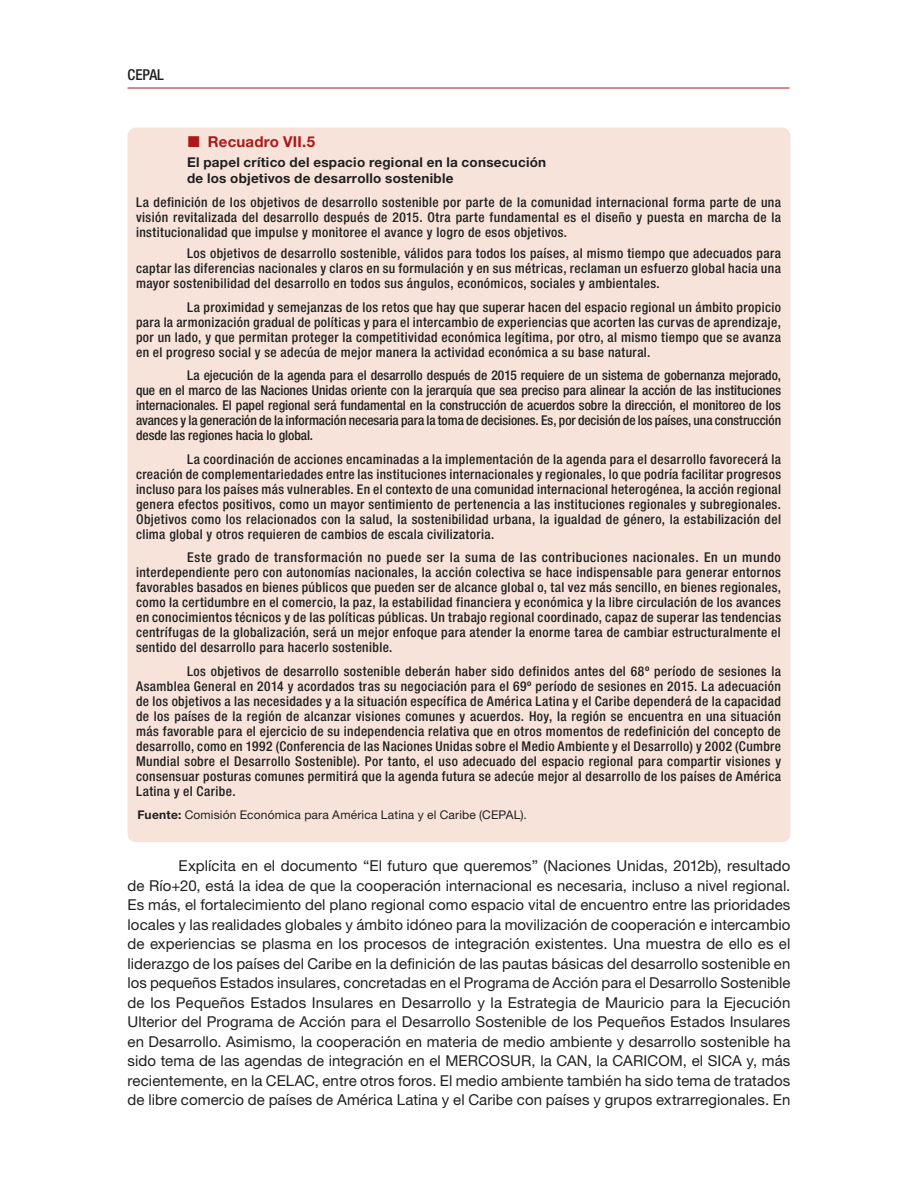
<style>
.page{position:relative;width:918px;height:1188px;background:#fff}
.page>*{position:absolute;margin:0;border:0;box-sizing:border-box;transform-origin:0 0}
.t1{font:15px/19.5px "Helvetica Neue LT Std";letter-spacing:.005em;color:#1f2020;text-align:justify}
.t2{font:700 15px "Helvetica Neue LT Std";letter-spacing:.015em;color:#ae1818}
.t3{font:500 condensed 15px "Helvetica Neue LT Std";color:#1f2020}
.t4{font:500 condensed 13.5px/15px "Helvetica Neue LT Std";letter-spacing:.03em;color:#1f2020;text-align:justify}
.t5{font:700 13.5px/16.2px "Helvetica Neue LT Std";letter-spacing:.02em;color:#1f2020}
.t6{font:12px "Helvetica Neue LT Std";letter-spacing:.015em;color:#1f2020}
.s1{font-weight:700}
</style>
<div class="page">
<hr style="left:128px;top:88px;width:662px;height:1px;background:#ae1818">
<div style="left:128px;top:128px;width:662px;height:714px;background:#f7e3d9;border-radius:9px"></div>
<p class="t3" style="left:128px;top:65px;width:38px">CEPAL</p>
<p class="t2" style="left:208px;top:132px;width:109px">Recuadro VII.5</p>
<p class="t5" style="left:187px;top:154px;width:361px">El papel crítico del espacio regional en la consecución de los objetivos de desarrollo sostenible</p>
<p class="t4" style="left:136px;top:194px;width:647px">La definición de los objetivos de desarrollo sostenible por parte de la comunidad internacional forma parte de una visión revitalizada del desarrollo después de 2015. Otra parte fundamental es el diseño y puesta en marcha de la institucionalidad que impulse y monitoree el avance y logro de esos objetivos.</p>
<p class="t4" style="left:136px;top:246px;width:647px;text-indent:51px">Los objetivos de desarrollo sostenible, válidos para todos los países, al mismo tiempo que adecuados para captar las diferencias nacionales y claros en su formulación y en sus métricas, reclaman un esfuerzo global hacia una mayor sostenibilidad del desarrollo en todos sus ángulos, económicos, sociales y ambientales.</p>
<p class="t4" style="left:136px;top:299px;width:647px;text-indent:51px">La proximidad y semejanzas de los retos que hay que superar hacen del espacio regional un ámbito propicio para la armonización gradual de políticas y para el intercambio de experiencias que acorten las curvas de aprendizaje, por un lado, y que permitan proteger la competitividad económica legítima, por otro, al mismo tiempo que se avanza en el progreso social y se adecúa de mejor manera la actividad económica a su base natural.</p>
<p class="t4" style="left:136px;top:368px;width:647px;text-indent:51px">La ejecución de la agenda para el desarrollo después de 2015 requiere de un sistema de gobernanza mejorado, que en el marco de las Naciones Unidas oriente con la jerarquía que sea preciso para alinear la acción de las instituciones internacionales. El papel regional será fundamental en la construcción de acuerdos sobre la dirección, el monitoreo de los avances y la generación de la información necesaria para la toma de decisiones. Es, por decisión de los países, una construcción desde las regiones hacia lo global.</p>
<p class="t4" style="left:136px;top:451px;width:647px;text-indent:51px">La coordinación de acciones encaminadas a la implementación de la agenda para el desarrollo favorecerá la creación de complementariedades entre las instituciones internacionales y regionales, lo que podría facilitar progresos incluso para los países más vulnerables. En el contexto de una comunidad internacional heterogénea, la acción regional genera efectos positivos, como un mayor sentimiento de pertenencia a las instituciones regionales y subregionales.<br>Objetivos como los relacionados con la salud, la sostenibilidad urbana, la igualdad de género, la estabilización del clima global y otros requieren de cambios de escala civilizatoria.</p>
<p class="t4" style="left:136px;top:550px;width:647px;text-indent:51px">Este grado de transformación no puede ser la suma de las contribuciones nacionales. En un mundo interdependiente pero con autonomías nacionales, la acción colectiva se hace indispensable para generar entornos favorables basados en bienes públicos que pueden ser de alcance global o, tal vez más sencillo, en bienes regionales, como la certidumbre en el comercio, la paz, la estabilidad financiera y económica y la libre circulación de los avances en conocimientos técnicos y de las políticas públicas. Un trabajo regional coordinado, capaz de superar las tendencias centrífugas de la globalización, será un mejor enfoque para atender la enorme tarea de cambiar estructuralmente el sentido del desarrollo para hacerlo sostenible.</p>
<p class="t4" style="left:136px;top:663px;width:647px;text-indent:51px">Los objetivos de desarrollo sostenible deberán haber sido definidos antes del 68º período de sesiones la Asamblea General en 2014 y acordados tras su negociación para el 69º período de sesiones en 2015. La adecuación de los objetivos a las necesidades y a la situación específica de América Latina y el Caribe dependerá de la capacidad de los países de la región de alcanzar visiones comunes y acuerdos. Hoy, la región se encuentra en una situación más favorable para el ejercicio de su independencia relativa que en otros momentos de redefinición del concepto de desarrollo, como en 1992 (Conferencia de las Naciones Unidas sobre el Medio Ambiente y el Desarrollo) y 2002 (Cumbre Mundial sobre el Desarrollo Sostenible). Por tanto, el uso adecuado del espacio regional para compartir visiones y consensuar posturas comunes permitirá que la agenda futura se adecúe mejor al desarrollo de los países de América Latina y el Caribe.</p>
<p class="t6" style="left:138px;top:807px;width:391px"><span class="s1">Fuente:</span> Comisión Económica para América Latina y el Caribe (CEPAL).</p>
<p class="t1" style="left:128px;top:856px;width:664px;text-indent:51px">Explícita en el documento “El futuro que queremos” (Naciones Unidas, 2012b), resultado de Río+20, está la idea de que la cooperación internacional es necesaria, incluso a nivel regional.<br>Es más, el fortalecimiento del plano regional como espacio vital de encuentro entre las prioridades locales y las realidades globales y ámbito idóneo para la movilización de cooperación e intercambio de experiencias se plasma en los procesos de integración existentes. Una muestra de ello es el liderazgo de los países del Caribe en la definición de las pautas básicas del desarrollo sostenible en los pequeños Estados insulares, concretadas en el Programa de Acción para el Desarrollo Sostenible de los Pequeños Estados Insulares en Desarrollo y la Estrategia de Mauricio para la Ejecución Ulterior del Programa de Acción para el Desarrollo Sostenible de los Pequeños Estados Insulares en Desarrollo. Asimismo, la cooperación en materia de medio ambiente y desarrollo sostenible ha sido tema de las agendas de integración en el MERCOSUR, la CAN, la CARICOM, el SICA y, más recientemente, en la CELAC, entre otros foros. El medio ambiente también ha sido tema de tratados de libre comercio de países de América Latina y el Caribe con países y grupos extrarregionales. En</p>
</div>
